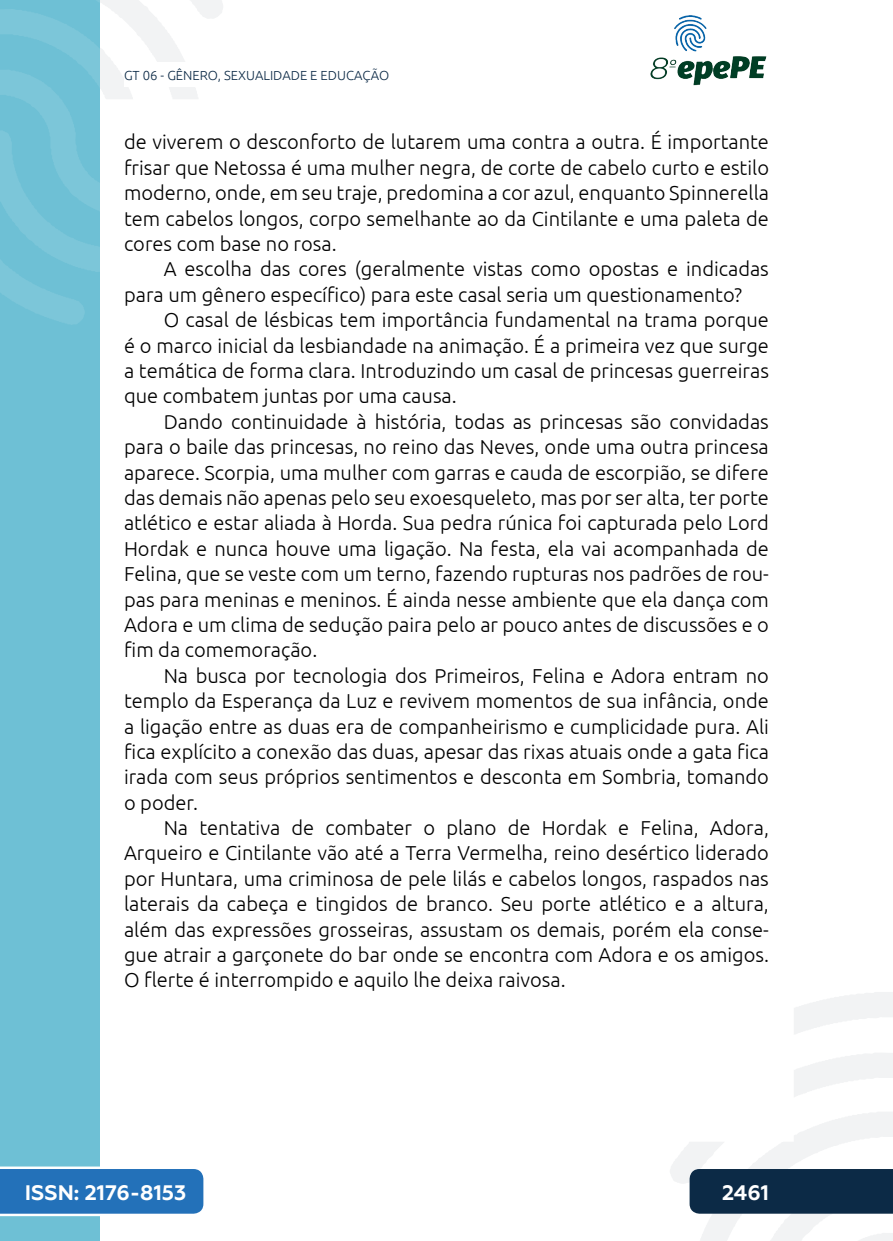
<style>
.page{position:relative;width:893px;height:1241px;background:#fff}
.page>*{position:absolute;margin:0;border:0;box-sizing:border-box;transform-origin:0 0}
.t1{font:700 21px "Geometria";color:#fff}
._5_CORPO{font:300 20.12px/25.4px "Ubuntu";color:#000;text-align:justify}
.t2{font:300 13.12px "Ubuntu";color:#0c2a46}
</style>
<div class="page">
<svg style="left:670px;top:992px;width:223px;height:248px"></svg>
<svg style="left:99px;top:0;width:124px;height:324px"></svg>
<img style="left:650px;top:15px;width:117px;height:71px">
<div style="left:0;top:0;width:99px;height:1240px;background:#6ec0d5"></div>
<svg style="left:0;top:0;width:99px;height:325px"></svg>
<svg style="left:0;top:1166px;width:203px;height:49px;background:#367dbf"></svg>
<div style="left:690px;top:1168px;width:203px;height:45px;background:#0c2a46"></div>
<div style="left:124px;top:62px;width:516px;height:25px;background:#fff"></div>
<p class="t2" style="left:124px;top:67px;width:267px">GT 06 - GÊNERO, SEXUALIDADE E EDUCAÇÃO</p>
<p class="_5_CORPO" style="left:124px;top:129px;width:646px">de viverem o desconforto de lutarem uma contra a outra. É importante frisar que Netossa é uma mulher negra, de corte de cabelo curto e estilo moderno, onde, em seu traje, predomina a cor azul, enquanto Spinnerella tem cabelos longos, corpo semelhante ao da Cintilante e uma paleta de cores com base no rosa.</p>
<p class="_5_CORPO" style="left:124px;top:256px;width:646px;text-indent:40px">A escolha das cores (geralmente vistas como opostas e indicadas para um gênero específico) para este casal seria um questionamento?</p>
<p class="_5_CORPO" style="left:124px;top:307px;width:646px;text-indent:40px">O casal de lésbicas tem importância fundamental na trama porque é o marco inicial da lesbiandade na animação. É a primeira vez que surge a temática de forma clara. Introduzindo um casal de princesas guerreiras que combatem juntas por uma causa.</p>
<p class="_5_CORPO" style="left:124px;top:408px;width:646px;text-indent:40px">Dando continuidade à história, todas as princesas são convidadas para o baile das princesas, no reino das Neves, onde uma outra princesa aparece. Scorpia, uma mulher com garras e cauda de escorpião, se difere das demais não apenas pelo seu exoesqueleto, mas por ser alta, ter porte atlético e estar aliada à Horda. Sua pedra rúnica foi capturada pelo Lord Hordak e nunca houve uma ligação. Na festa, ela vai acompanhada de Felina, que se veste com um terno, fazendo rupturas nos padrões de rou&shy;pas para meninas e meninos. É ainda nesse ambiente que ela dança com Adora e um clima de sedução paira pelo ar pouco antes de discussões e o fim da comemoração.</p>
<p class="_5_CORPO" style="left:124px;top:662px;width:646px;text-indent:40px">Na busca por tecnologia dos Primeiros, Felina e Adora entram no templo da Esperança da Luz e revivem momentos de sua infância, onde a ligação entre as duas era de companheirismo e cumplicidade pura. Ali fica explícito a conexão das duas, apesar das rixas atuais onde a gata fica irada com seus próprios sentimentos e desconta em Sombria, tomando o poder.</p>
<p class="_5_CORPO" style="left:124px;top:814px;width:646px;text-indent:40px">Na tentativa de combater o plano de Hordak e Felina, Adora, Arqueiro e Cintilante vão até a Terra Vermelha, reino desértico liderado por Huntara, uma criminosa de pele lilás e cabelos longos, raspados nas laterais da cabeça e tingidos de branco. Seu porte atlético e a altura, além das expressões grosseiras, assustam os demais, porém ela conse&shy;gue atrair a garçonete do bar onde se encontra com Adora e os amigos.<br>O flerte é interrompido e aquilo lhe deixa raivosa.</p>
<p class="t1" style="left:25px;top:1179px;width:163px">ISSN: 2176-8153</p>
<p class="t1" style="left:722px;top:1179px;width:48px">2461</p>
</div>
